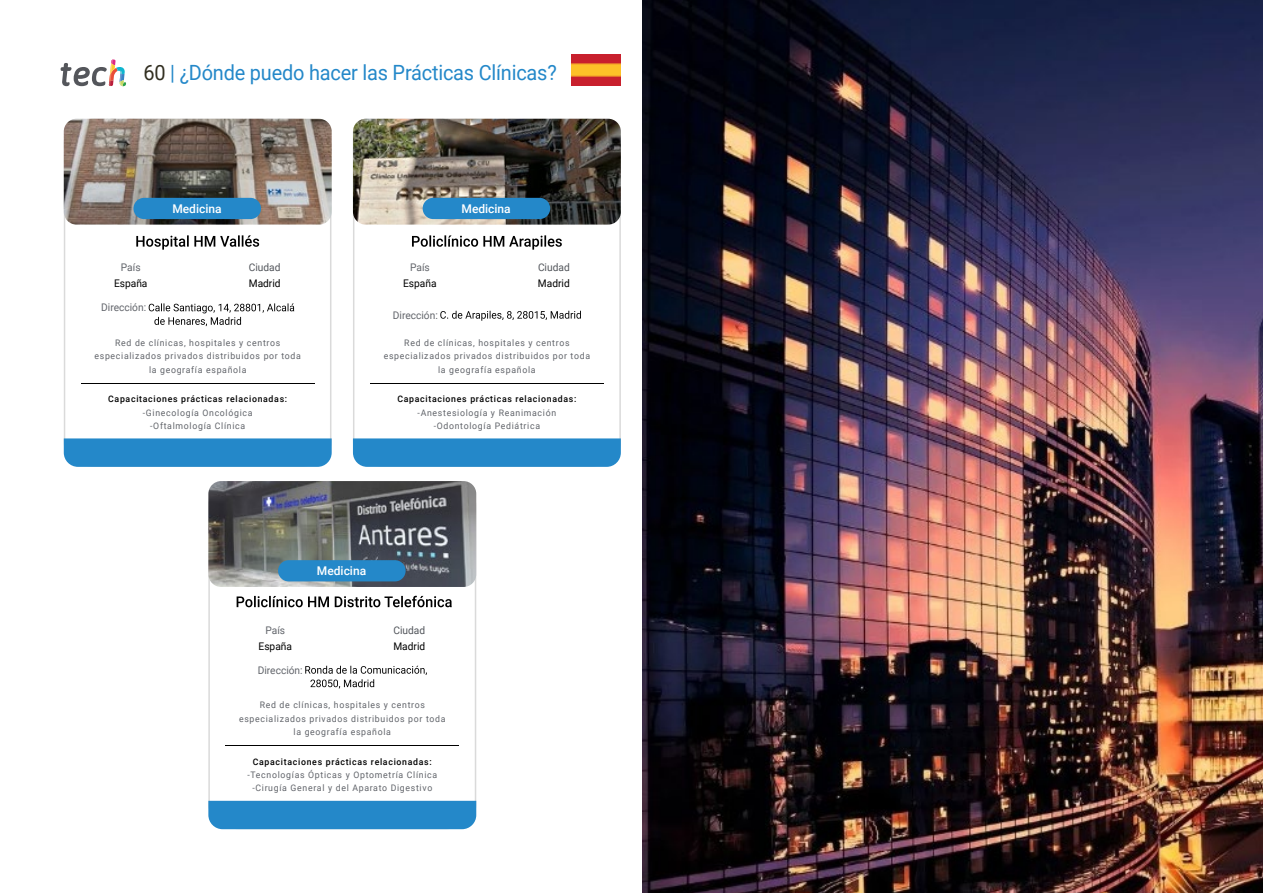
<style>
.page{position:relative;width:1263px;height:893px;background:#fff}
.page>*{position:absolute;margin:0;border:0;box-sizing:border-box;transform-origin:0 0}
.t1{font:21px "Roboto";letter-spacing:-.01em;color:#2488c9;scale:.95 1}
.t2{font:500 12px "Roboto";color:#fff}
.t3{font:10.5px "Roboto";color:#61646a}
.t4{font:10.5px "Roboto";color:#000}
.t5{font:10.5px "Roboto";color:#52555b}
.t6{font:9px/13.5px "Roboto";letter-spacing:.08em;color:#61646a;text-align:center}
.t7{font:500 9px "Roboto";letter-spacing:.08em;color:#000}
.s1{color:#312e20}
</style>
<div class="page">
<svg style="left:61px;top:60px;width:65px;height:27px"></svg>
<img style="left:571px;top:55px;width:50px;height:30px">
<img style="left:642px;top:0;width:621px;height:893px">
<svg style="left:63px;top:118px;width:269px;height:337px"></svg>
<img style="left:64px;top:119px;width:268px;height:106px">
<div style="left:133px;top:198px;width:128px;height:21px;background:#2488c9;border-radius:11px"></div>
<svg style="left:64px;top:438px;width:268px;height:29px;background:#2a8bca"></svg>
<hr style="left:81px;top:383px;width:234px;height:1px;background:#000">
<svg style="left:136px;top:235px;width:123px;height:15px"></svg>
<svg style="left:149px;top:303px;width:145px;height:23px"></svg>
<svg style="left:352px;top:118px;width:269px;height:326px"></svg>
<img style="left:353px;top:119px;width:268px;height:106px">
<div style="left:423px;top:198px;width:127px;height:21px;background:#2488c9;border-radius:11px"></div>
<svg style="left:353px;top:438px;width:268px;height:29px;background:#2a8bca"></svg>
<hr style="left:370px;top:383px;width:234px;height:1px;background:#000">
<svg style="left:412px;top:235px;width:150px;height:15px"></svg>
<svg style="left:440px;top:311px;width:141px;height:10px"></svg>
<svg style="left:208px;top:492px;width:269px;height:338px"></svg>
<img style="left:208px;top:481px;width:268px;height:106px">
<div style="left:278px;top:560px;width:128px;height:21px;background:#2488c9;border-radius:11px"></div>
<div style="left:208px;top:801px;width:268px;height:28px;background:#2488c9"></div>
<hr style="left:225px;top:745px;width:234px;height:1px;background:#000">
<svg style="left:305px;top:666px;width:122px;height:23px"></svg>
<svg style="left:237px;top:596px;width:215px;height:11px"></svg>
<h1 class="t1" style="left:144px;top:57px;width:436px"><span class="s1">60</span> | ¿Dónde puedo hacer las Prácticas Clínicas?</h1>
<h2 class="t2" style="left:172px;top:200px;width:51px">Medicina</h2>
<h2 class="t2" style="left:461px;top:200px;width:51px">Medicina</h2>
<p class="t3" style="left:121px;top:260px;width:21px">País</p>
<p class="t4" style="left:114px;top:276px;width:35px">España</p>
<p class="t5" style="left:249px;top:260px;width:33px">Ciudad</p>
<p class="t4" style="left:249px;top:276px;width:33px">Madrid</p>
<p class="t3" style="left:410px;top:260px;width:21px">País</p>
<p class="t4" style="left:403px;top:276px;width:35px">España</p>
<p class="t5" style="left:538px;top:260px;width:33px">Ciudad</p>
<p class="t4" style="left:538px;top:276px;width:33px">Madrid</p>
<p class="t3" style="left:101px;top:300px;width:46px">Dirección:</p>
<p class="t6" style="left:95px;top:336px;width:208px">Red de clínicas, hospitales y centros especializados privados distribuidos por toda la geografía española</p>
<p class="t7" style="left:108px;top:393px;width:180px">Capacitaciones prácticas relacionadas:</p>
<p class="t6" style="left:143px;top:405px;width:111px">-Ginecología Oncológica -Oftalmología Clínica</p>
<p class="t3" style="left:393px;top:307px;width:46px">Dirección:</p>
<p class="t6" style="left:384px;top:336px;width:208px">Red de clínicas, hospitales y centros especializados privados distribuidos por toda la geografía española</p>
<p class="t7" style="left:397px;top:393px;width:180px">Capacitaciones prácticas relacionadas:</p>
<p class="t6" style="left:418px;top:405px;width:140px">-Anestesiología y Reanimación -Odontología Pediátrica</p>
<p class="t3" style="left:265px;top:622px;width:21px">País</p>
<p class="t4" style="left:259px;top:639px;width:35px">España</p>
<h2 class="t2" style="left:317px;top:563px;width:51px">Medicina</h2>
<p class="t5" style="left:393px;top:622px;width:33px">Ciudad</p>
<p class="t4" style="left:393px;top:639px;width:33px">Madrid</p>
<p class="t3" style="left:258px;top:662px;width:46px">Dirección:</p>
<p class="t6" style="left:239px;top:698px;width:208px">Red de clínicas, hospitales y centros especializados privados distribuidos por toda la geografía española</p>
<p class="t7" style="left:253px;top:755px;width:180px">Capacitaciones prácticas relacionadas:</p>
<p class="t6" style="left:247px;top:768px;width:191px">-Tecnologías Ópticas y Optometría Clínica -Cirugía General y del Aparato Digestivo</p>
</div>
